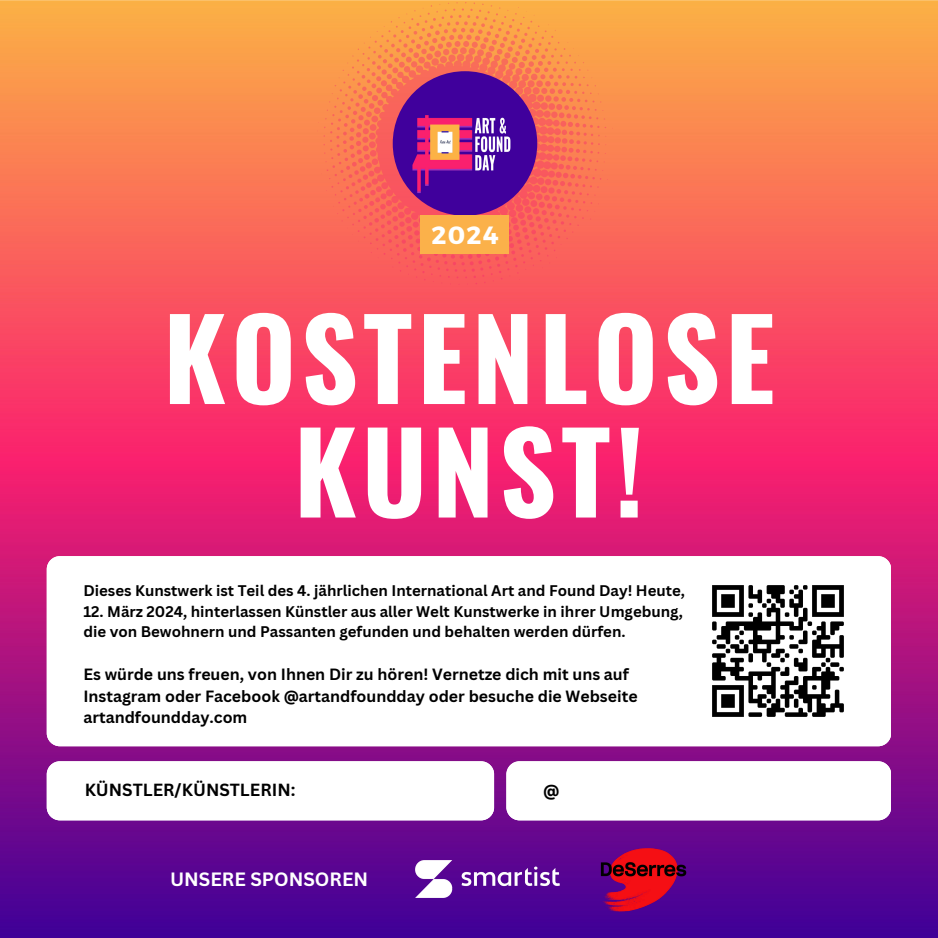
<style>
.page{position:relative;width:938px;height:938px;background:#fff}
.page>*{position:absolute;margin:0;border:0;box-sizing:border-box;transform-origin:0 0}
.t1{font:700 111px/113.5px "Oswald";letter-spacing:.045em;color:#fff;text-align:center}
.t2{font:700 24.88px "Montserrat";color:#fff}
.t3{font:700 18.75px "Canva Sans";color:#fff}
.t4{font:700 17.12px "Canva Sans";color:#000}
.t5{font:700 15.88px/21.5px "Canva Sans";color:#000}
.t6{font:700 15px/20.6px "Canva Sans";color:#000}
</style>
<div class="page">
<img style="left:0;top:0;width:937px;height:937px">
<svg style="left:317px;top:2px;width:296px;height:283px;background:#f97c53"></svg>
<img style="left:393px;top:71px;width:144px;height:145px;border-radius:50%">
<div style="left:420px;top:215px;width:89px;height:38px;background:#fbb14a"></div>
<svg style="left:47px;top:556px;width:843px;height:190px"></svg>
<svg style="left:47px;top:761px;width:447px;height:59px"></svg>
<img style="left:703px;top:576px;width:149px;height:149px">
<svg style="left:506px;top:761px;width:384px;height:59px"></svg>
<img style="left:590px;top:835px;width:104px;height:88px">
<img style="left:415px;top:861px;width:144px;height:36px">
<h2 class="t2" style="left:431px;top:219px;width:68px">2024</h2>
<h1 class="t1" style="left:163px;top:297px;width:613px">KOSTENLOSE<br>KUNST!</h1>
<p class="t6" style="left:83px;top:579px;width:603px">Dieses Kunstwerk ist Teil des 4. jährlichen International Art and Found Day! Heute,</p>
<p class="t6" style="left:83px;top:600px;width:601px">12. März 2024, hinterlassen Kü nstler aus aller Welt Kunstwerke in ihrer Umgebung, die von Bewohnern und Passanten gefunden und behalten werden dü rfen.</p>
<p class="t5" style="left:83px;top:663px;width:556px">Es wü rde uns freuen, von Ihnen Dir zu hören! Vernetze dich mit uns auf<br>Instagram oder Facebook @artandfoundday oder besuche die Webseite artandfoundday.com</p>
<p class="t4" style="left:85px;top:777px;width:212px">KÜNSTLER/KÜNSTLERIN:</p>
<h3 class="t4" style="left:543px;top:779px;width:18px">@</h3>
<p class="t3" style="left:170px;top:865px;width:200px">UNSERE SPONSOREN</p>
</div>
